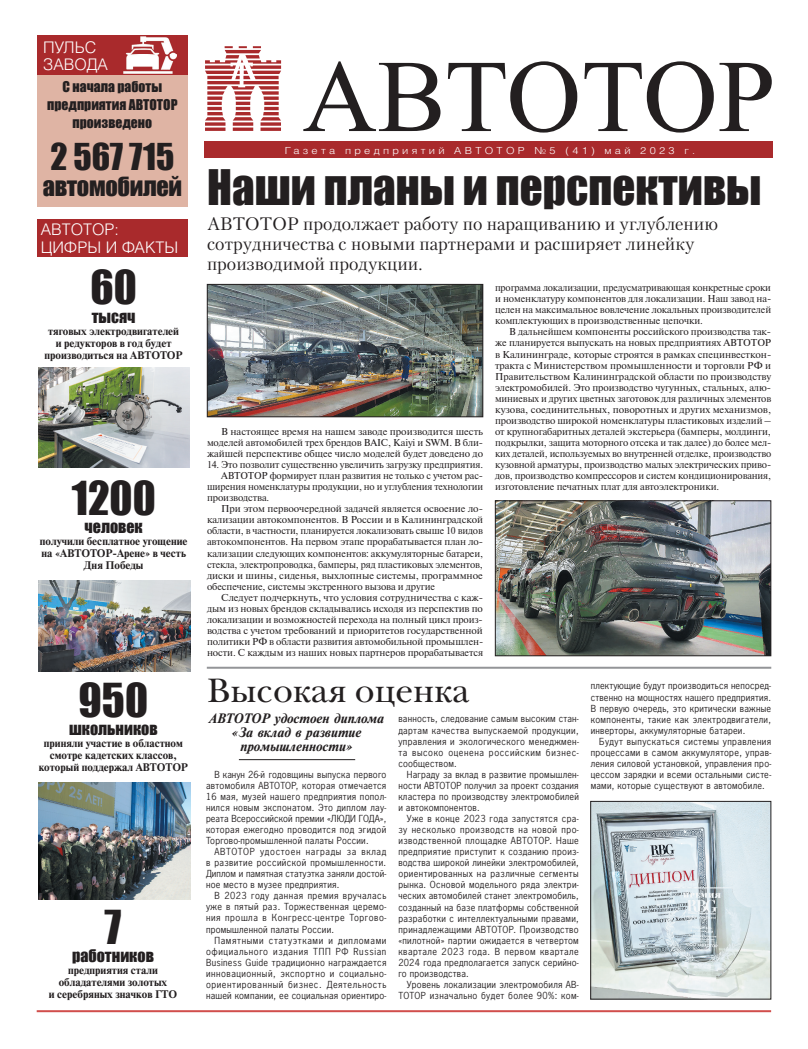
<style>
.page{position:relative;width:808px;height:1049px;background:#fff}
.page>*{position:absolute;margin:0;border:0;box-sizing:border-box;transform-origin:0 0}
.t1{font:45px "Impact";color:#231f20}
.t2{font:43px "Impact";color:#231f20}
.t3{font:35px "New Baskerville C";color:#231f20}
.t4{font:34px "Impact";color:#231f20}
.t5{font:18px/19.6px "Petersburg C";color:#231f20}
.t6{font:16px "Impact";color:#231f20}
.t7{font:300 16px/18px "Helios";color:#fff}
.t8{font:13.6px/18.3px "Impact";color:#231f20;text-align:center}
.t9{font:italic 13px/14px "Newton C Bold";color:#231f20;text-align:center}
.t10{font:700 11px/12px "Newton";color:#231f20;text-align:center}
.t11{font:10px/11.1px "Newton";letter-spacing:-.01em;color:#231f20;text-align:justify}
.t12{font:10px/11.1px "Paper Gothic";letter-spacing:.02em;color:#231f20;text-align:justify}
.t13{font:300 9.8px "Helios";letter-spacing:.3em;color:#fff;scale:1.13 1}
</style>
<div class="page">
<hr style="left:37px;top:1010px;width:734px;height:2px;background:#d14f4c">
<svg style="left:205px;top:46px;width:76px;height:85px"></svg>
<svg style="left:303px;top:61px;width:469px;height:72px"></svg>
<div style="left:204px;top:141px;width:568px;height:17px;background:#a92a2c"></div>
<div style="left:37px;top:219px;width:150px;height:38px;background:#a92a2c"></div>
<img style="left:39px;top:367px;width:150px;height:100px">
<img style="left:38px;top:783px;width:152px;height:117px">
<img style="left:38px;top:580px;width:152px;height:91px">
<img style="left:209px;top:286px;width:272px;height:129px">
<div style="left:207px;top:284px;width:276px;height:133px;border:1px solid #231f20"></div>
<img style="left:592px;top:803px;width:177px;height:194px">
<div style="left:590px;top:801px;width:181px;height:198px;border:1px solid #231f20"></div>
<img style="left:497px;top:502px;width:272px;height:152px">
<div style="left:495px;top:500px;width:276px;height:156px;border:1px solid #231f20"></div>
<hr style="left:239px;top:759px;width:116px;height:1px;background:#231f20">
<hr style="left:207px;top:667px;width:564px;height:2px;background:#939598">
<div style="left:37px;top:36px;width:151px;height:40px;background:#a92a2c"></div>
<div style="left:37px;top:75px;width:151px;height:132px;background:#dfb4a4"></div>
<img style="left:124px;top:37px;width:53px;height:36px">
<h3 class="t7" style="left:43px;top:39px;width:66px;line-height:17px">ПУЛЬС<br>ЗАВОДА</h3>
<h3 class="t8" style="left:47px;top:77px;width:132px">С начала работы предприятия АВТОТОР произведено</h3>
<h3 class="t4" style="left:50px;top:130px;width:126px">2 567 715</h3>
<h1 class="t1" style="left:43px;top:153px;width:720px"><sup>автомобилей</sup> Наши планы и перспективы</h1>
<h3 class="t5" style="left:207px;top:214px;width:512px">АВТОТОР продолжает работу по наращиванию и углублению сотрудничества с новыми партнерами и расширяет линейку производимой продукции.</h3>
<p class="t13" style="left:285px;top:144px;width:365px">Газета предприятий АВТОТОР №5 (41) май 2023 г.</p>
<h3 class="t7" style="left:41px;top:220px;width:139px">АВТОТОР:<br>ЦИФРЫ И ФАКТЫ</h3>
<h2 class="t2" style="left:90px;top:253px;width:48px">60</h2>
<h3 class="t6" style="left:92px;top:304px;width:45px">тысяч</h3>
<p class="t10" style="left:45px;top:325px;width:139px">тяговых электродвигателей и редукторов в год будет производиться на АВТОТОР</p>
<p class="t11" style="left:495px;top:282px;width:278px">программа локализации, предусматривающая конкретные сроки и номенклатуру компонентов для локализации. Наш завод на&shy;целен на максимальное вовлечение локальных производителей комплектующих в производственные цепочки.</p>
<p class="t11" style="left:495px;top:326px;width:278px;text-indent:14px">В дальнейшем компоненты российского производства так&shy;же планируется выпускать на новых предприятиях АВТОТОР в Калининграде, которые строятся в рамках специнвесткон&shy;тракта с Министерством промышленности и торговли РФ и Правительством Калининградской области по производству электромобилей. Это производство чугунных, стальных, алю&shy;миниевых и других цветных заготовок для различных элементов кузова, соединительных, поворотных и других механизмов, производство широкой номенклатуры пластиковых изделий – от крупногабаритных деталей экстерьера (бамперы, молдинги, подкрылки, защита моторного отсека и так далее) до более мел&shy;ких деталей, используемых во внутренней отделке, производство кузовной арматуры, производство малых электрических приво&shy;дов, производство компрессоров и систем кондиционирования, изготовление печатных плат для автоэлектроники.</p>
<p class="t11" style="left:207px;top:426px;width:278px;text-indent:14px">В настоящее время на нашем заводе производится шесть моделей автомобилей трех брендов BAIC, Kaiyi и SWM. В бли&shy;жайшей перспективе общее число моделей будет доведено до</p>
<p class="t11" style="left:207px;top:459px;width:278px">14. Это позволит существенно увеличить загрузку предприятия.</p>
<p class="t11" style="left:221px;top:470px;width:263px">АВТОТОР формирует план развития не только с учетом рас-</p>
<p class="t11" style="left:207px;top:481px;width:278px">ширения номенклатуры продукции, но и углубления технологии</p>
<p class="t11" style="left:207px;top:492px;width:64px">производства.</p>
<p class="t11" style="left:221px;top:503px;width:263px">При этом первоочередной задачей является освоение ло-</p>
<p class="t11" style="left:207px;top:514px;width:278px">кализации автокомпонентов. В России и в Калининградской</p>
<p class="t11" style="left:207px;top:525px;width:277px">области, в частности, планируется локализовать свыше 10 видов</p>
<p class="t11" style="left:207px;top:536px;width:278px">автокомпонентов. На первом этапе прорабатывается план ло-</p>
<p class="t11" style="left:207px;top:547px;width:278px">кализации следующих компонентов: аккумуляторные батареи,</p>
<p class="t11" style="left:207px;top:558px;width:277px">стекла, электропроводка, бамперы, ряд пластиковых элементов,</p>
<p class="t11" style="left:207px;top:569px;width:277px">диски и шины, сиденья, выхлопные системы, программное</p>
<p class="t11" style="left:207px;top:580px;width:230px">обеспечение, системы экстренного вызова и другие</p>
<p class="t11" style="left:221px;top:591px;width:263px">Следует подчеркнуть, что условия сотрудничества с каж-</p>
<p class="t11" style="left:207px;top:602px;width:277px">дым из новых брендов складывались исходя из перспектив по</p>
<p class="t11" style="left:207px;top:613px;width:277px">локализации и возможностей перехода на полный цикл произ-</p>
<p class="t11" style="left:207px;top:625px;width:277px">водства с учетом требований и приоритетов государственной</p>
<p class="t11" style="left:207px;top:636px;width:278px">политики РФ в области развития автомобильной промышлен-</p>
<p class="t11" style="left:207px;top:647px;width:278px">ности. С каждым из наших новых партнеров прорабатывается</p>
<h2 class="t2" style="left:72px;top:465px;width:86px">1200</h2>
<h3 class="t6" style="left:85px;top:515px;width:60px">человек</h3>
<p class="t10" style="left:40px;top:536px;width:149px">получили бесплатное угощение на «АВТОТОР-Арене» в честь<br>Дня Победы</p>
<h2 class="t2" style="left:79px;top:667px;width:71px">950</h2>
<h3 class="t6" style="left:69px;top:716px;width:90px">школьников</h3>
<p class="t10" style="left:39px;top:738px;width:151px">приняли участие в областном смотре кадетских классов, который поддержал АВТОТОР</p>
<h2 class="t2" style="left:105px;top:894px;width:18px">7</h2>
<h3 class="t6" style="left:72px;top:944px;width:83px">работников</h3>
<p class="t10" style="left:49px;top:965px;width:130px">предприятия стали обладателями золотых<br>и серебряных значков ГТО</p>
<h3 class="t3" style="left:207px;top:670px;width:264px">Высокая оценка</h3>
<h3 class="t9" style="left:208px;top:711px;width:177px">АВТОТОР удостоен диплома «Çа вклад в развитие промышленности»</h3>
<p class="t12" style="left:206px;top:769px;width:182px;text-indent:8px">В канун 26-й годовщины выпуска первого автомобиля АВТОТОР, которая отмечается 16 мая, музей нашего предприятия попол&shy;нился новым экспонатом. Это диплом лау&shy;реата Всероссийской премии «ЛЮДИ ГОДА», которая ежегодно проводится под эгидой Торгово- промышленной палаты России.</p>
<p class="t12" style="left:206px;top:846px;width:182px;text-indent:8px">АВТОТОР удостоен награды за вклад в развитие российской промышленности.<br>Диплом и памятная статуэтка заняли достой&shy;ное место в музее предприятия.</p>
<p class="t12" style="left:206px;top:890px;width:182px;text-indent:8px">В 2023 году данная премия вручалась уже в пятый раз. Торжественная церемо&shy;ния прошла в Конгресс- центре Торгово&shy;промышленной палаты России.</p>
<p class="t12" style="left:206px;top:934px;width:182px;text-indent:8px">Памятными статуэтками и дипломами официального издания ТПП РФ Russian Business Guide традиционно награждается инновационный, экспортно и социально&shy;ориентированный бизнес. Деятельность нашей компании, ее социальная ориентиро-</p>
<p class="t12" style="left:398px;top:713px;width:182px">ванность, следование самым высоким стан&shy;дартам качества выпускаемой продукции, управления и экологического менеджмен&shy;та высоко оценена российским бизнес&shy;сообществом.</p>
<p class="t12" style="left:398px;top:769px;width:182px;text-indent:8px">Награду за вклад в развитие промышлен&shy;ности АВТОТОР получил за проект создания кластера по производству электромобилей и автокомпонентов.</p>
<p class="t12" style="left:398px;top:813px;width:182px;text-indent:8px">Уже в конце 2023 года запустятся сра&shy;зу несколько производств на новой про&shy;изводственной площадке АВТОТОР. Наше предприятие приступит к созданию произ&shy;водства широкой линейки электромобилей, ориентированных на различные сегменты рынка. Основой модельного ряда электри&shy;ческих автомобилей станет электромобиль, созданный на базе платформы собственной разработки с интеллектуальными правами, принадлежащими АВТОТОР. Производство «пилотной» партии ожидается в четвертом квартале 2023 года. В первом квартале 2024 года предполагается запуск серийно&shy;го производства.</p>
<p class="t12" style="left:398px;top:979px;width:182px;text-align:right">Уровень локализации электромобиля АВ-<br>ТОТОР изначально будет более 90%: ком-</p>
<p class="t12" style="left:591px;top:680px;width:182px">плектующие будут производиться непосред&shy;ственно на мощностях нашего предприятия.<br>В первую очередь, это критически важные компоненты, такие как электродвигатели, инверторы, аккумуляторные батареи.</p>
<p class="t12" style="left:591px;top:736px;width:182px;text-indent:8px">Будут выпускаться системы управления процессами в самом аккумуляторе, управ&shy;ления силовой установкой, управления про&shy;цессом зарядки и всеми остальными систе&shy;мами, которые существуют в автомобиле.</p>
</div>
